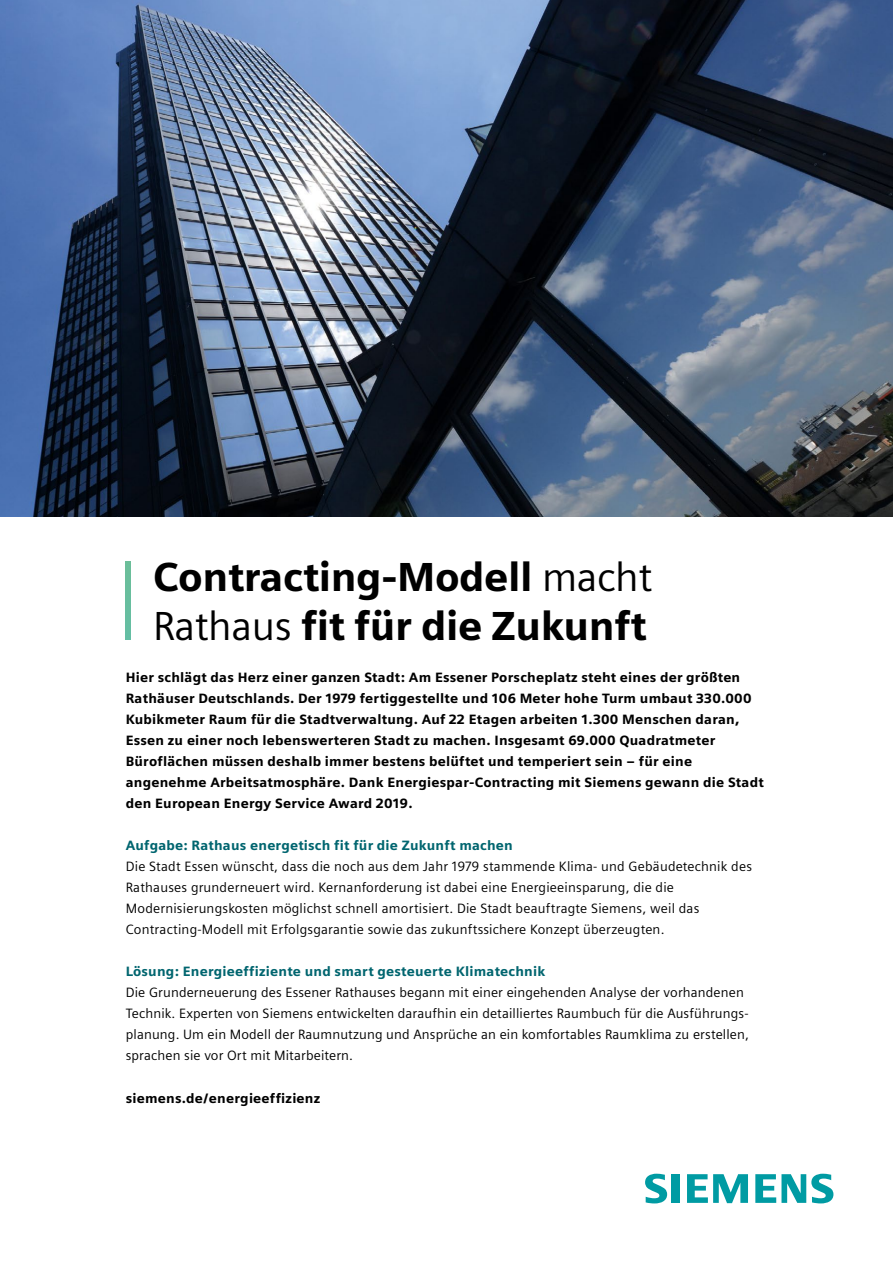
<style>
.page{position:relative;width:893px;height:1263px;background:#fff}
.page>*{position:absolute;margin:0;border:0;box-sizing:border-box;transform-origin:0 0}
.t1{font:900 40.5px/48.6px "Siemens Sans";letter-spacing:-.01em;color:#000}
.t2{font:13.5px/21px "Siemens Sans";letter-spacing:.01em;color:#000}
.t3{font:900 13.5px/21px "Siemens Sans";letter-spacing:.015em;color:#000}
.t4{font:900 13.5px "Siemens Sans";letter-spacing:.015em;color:#00656f}
.s1{font-weight:400}
</style>
<div class="page">
<svg style="left:645px;top:1174px;width:35px;height:29px"></svg>
<svg style="left:687px;top:1174px;width:61px;height:29px"></svg>
<svg style="left:755px;top:1174px;width:78px;height:29px"></svg>
<img style="left:0;top:0;width:893px;height:517px">
<hr style="left:126px;top:562px;width:4px;height:78px;background:#67be9f">
<h1 class="t1" style="left:153px;top:550px;width:501px">Contracting-Modell <span class="s1">macht<br>Rathaus</span> fit für die Zukunft</h1>
<p class="t3" style="left:126px;top:666px;width:639px">Hier schlägt das Herz einer ganzen Stadt: Am Essener Porscheplatz steht eines der größten Rathäuser Deutschlands. Der 1979 fertiggestellte und 106 Meter hohe Turm umbaut 330.000<br>Kubikmeter Raum für die Stadtverwaltung. Auf 22 Etagen arbeiten 1.300 Menschen daran, Essen zu einer noch lebenswerteren Stadt zu machen. Insgesamt 69.000 Quadratmeter Büroflächen müssen deshalb immer bestens belüftet und temperiert sein – für eine angenehme Arbeitsatmosphäre. Dank Energiespar-Contracting mit Siemens gewann die Stadt den European Energy Service Award 2019.</p>
<p class="t4" style="left:126px;top:834px;width:389px">Aufgabe: Rathaus energetisch fit für die Zukunft machen</p>
<p class="t2" style="left:126px;top:855px;width:628px">Die Stadt Essen wünscht, dass die noch aus dem Jahr 1979 stammende Klima- und Gebäudetechnik des Rathauses grunderneuert wird. Kernanforderung ist dabei eine Energieeinsparung, die die Modernisierungskosten möglichst schnell amortisiert. Die Stadt beauftragte Siemens, weil das Contracting-Modell mit Erfolgsgarantie sowie das zukunftssichere Konzept überzeugten.</p>
<p class="t4" style="left:126px;top:961px;width:421px">Lösung: Energieeffiziente und smart gesteuerte Klimatechnik</p>
<p class="t2" style="left:126px;top:981px;width:625px">Die Grunderneuerung des Essener Rathauses begann mit einer eingehenden Analyse der vorhandenen Technik. Experten von Siemens entwickelten daraufhin ein detailliertes Raumbuch für die Ausführungs&shy;planung. Um ein Modell der Raumnutzung und Ansprüche an ein komfortables Raumklima zu erstellen, sprachen sie vor Ort mit Mitarbeitern.</p>
<p class="t3" style="left:126px;top:1087px;width:196px">siemens.de/energieeffizienz</p>
</div>
